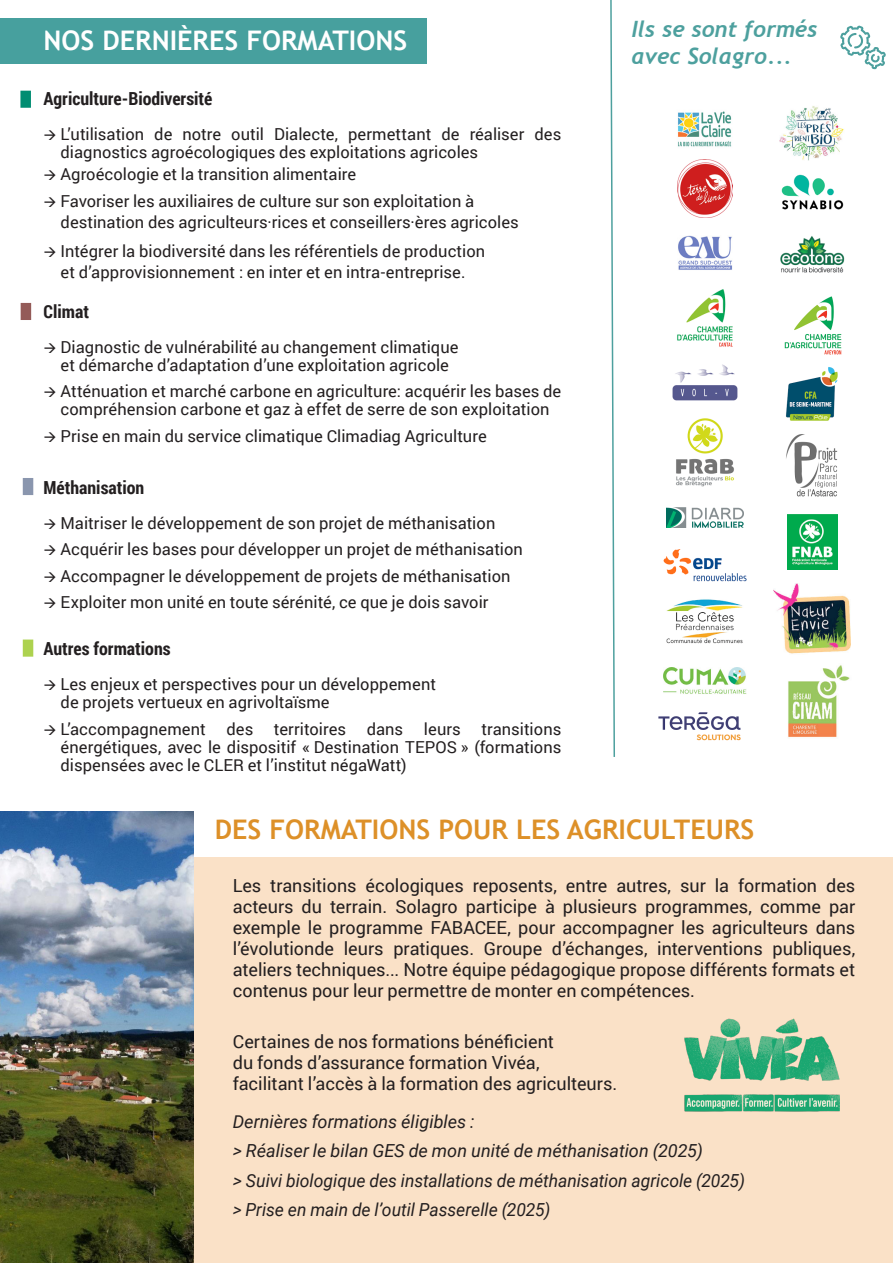
<style>
.page{position:relative;width:893px;height:1263px;background:#fff}
.page>*{position:absolute;margin:0;border:0;box-sizing:border-box;transform-origin:0 0}
.t1{font:700 27px "Trebuchet MS";color:#dd9028}
.t2{font:700 27px "Trebuchet MS";color:#fff}
.t3{font:italic 700 22.5px/27px "Trebuchet";color:#4da09e}
.t4{font:18px/21px "Roboto";color:#231f20;text-align:justify}
.t5{font:italic 18px/29.5px "Roboto";letter-spacing:-.005em;color:#231f20}
.t6{font:700 18px "Roboto Condensed";color:#231f20}
.t7{font:16.5px/18px "Roboto";letter-spacing:.005em;color:#231f20}
</style>
<div class="page">
<div style="left:0;top:18px;width:427px;height:45px;background:#47a09e"></div>
<div style="left:194px;top:857px;width:699px;height:406px;background:#fae1c7"></div>
<img style="left:0;top:811px;width:194px;height:452px">
<svg style="left:610px;top:0;width:5px;height:757px"></svg>
<img style="left:678px;top:111px;width:54px;height:36px">
<img style="left:779px;top:106px;width:65px;height:55px">
<img style="left:677px;top:159px;width:55px;height:58px">
<img style="left:781px;top:174px;width:63px;height:36px">
<img style="left:678px;top:236px;width:54px;height:34px">
<img style="left:780px;top:236px;width:65px;height:37px">
<img style="left:677px;top:289px;width:56px;height:58px">
<img style="left:784px;top:296px;width:58px;height:59px">
<img style="left:672px;top:364px;width:66px;height:37px">
<img style="left:786px;top:367px;width:52px;height:54px">
<img style="left:676px;top:418px;width:58px;height:69px">
<img style="left:786px;top:434px;width:52px;height:63px">
<img style="left:666px;top:508px;width:77px;height:19px">
<img style="left:788px;top:515px;width:49px;height:55px">
<img style="left:663px;top:549px;width:84px;height:33px">
<img style="left:773px;top:583px;width:78px;height:71px">
<img style="left:666px;top:599px;width:77px;height:45px">
<img style="left:658px;top:712px;width:83px;height:29px">
<img style="left:663px;top:668px;width:83px;height:26px">
<img style="left:788px;top:665px;width:62px;height:73px">
<svg style="left:840px;top:25px;width:46px;height:44px"></svg>
<div style="left:20px;top:91px;width:11px;height:17px;background:#008d72"></div>
<div style="left:21px;top:303px;width:10px;height:17px;background:#945b58"></div>
<div style="left:23px;top:478px;width:10px;height:17px;background:#8a96ae"></div>
<div style="left:23px;top:639px;width:10px;height:18px;background:#add24f"></div>
<img style="left:684px;top:1018px;width:155px;height:93px">
<h1 class="t2" style="left:44px;top:24px;width:365px">NOS DERNIÈRES FORMATIONS</h1>
<p class="t6" style="left:44px;top:86px;width:170px">Agriculture-Biodiversité</p>
<p class="t7" style="left:61px;top:125px;width:502px">L’utilisation de notre outil Dialecte, permettant de réaliser des diagnostics agroécologiques des exploitations agricoles</p>
<p class="t7" style="left:61px;top:161px;width:415px;line-height:26.5px">Agroécologie et la transition alimentaire<br>Favoriser les auxiliaires de culture sur son exploitation à</p>
<p class="t7" style="left:61px;top:207px;width:460px;line-height:29.5px">destination des agriculteurs·rices et conseillers·ères agricoles<br>Intégrer la biodiversité dans les référentiels de production</p>
<p class="t7" style="left:61px;top:263px;width:406px">et d’approvisionnement : en inter et en intra-entreprise.</p>
<p class="t6" style="left:44px;top:299px;width:47px">Climat</p>
<p class="t7" style="left:61px;top:337px;width:399px">Diagnostic de vulnérabilité au changement climatique et démarche d’adaptation d’une exploitation agricole</p>
<p class="t7" style="left:61px;top:382px;width:502px">Atténuation et marché carbone en agriculture: acquérir les bases de compréhension carbone et gaz à effet de serre de son exploitation</p>
<p class="t7" style="left:61px;top:426px;width:428px">Prise en main du service climatique Climadiag Agriculture</p>
<p class="t6" style="left:44px;top:475px;width:102px">Méthanisation</p>
<p class="t7" style="left:61px;top:509px;width:464px;line-height:26.5px">Maitriser le développement de son projet de méthanisation Acquérir les bases pour développer un projet de méthanisation Accompagner le développement de projets de méthanisation Exploiter mon unité en toute sérénité, ce que je dois savoir</p>
<p class="t6" style="left:44px;top:636px;width:128px">Autres formations</p>
<p class="t7" style="left:61px;top:675px;width:377px">Les enjeux et perspectives pour un développement de projets vertueux en agrivoltaïsme</p>
<p class="t7" style="left:61px;top:719px;width:147px">L’accompagnement</p>
<p class="t7" style="left:227px;top:719px;width:28px">des</p>
<p class="t7" style="left:274px;top:719px;width:74px">territoires</p>
<p class="t7" style="left:367px;top:719px;width:38px">dans</p>
<p class="t7" style="left:424px;top:719px;width:38px">leurs</p>
<p class="t7" style="left:61px;top:719px;width:502px;text-align:justify;text-indent:421px">transitions énergétiques, avec le dispositif « Destination TEPOS » (formations dispensées avec le CLER et l’institut négaWatt)</p>
<h2 class="t3" style="left:631px;top:16px;width:188px">Ils se sont formés avec Solagro...</h2>
<h1 class="t1" style="left:215px;top:813px;width:541px">DES FORMATIONS POUR LES AGRICULTEURS</h1>
<p class="t4" style="left:233px;top:875px;width:624px">Les transitions écologiques reposents, entre autres, sur la formation des acteurs du terrain. Solagro participe à plusieurs programmes, comme par exemple le programme FABACEE, pour accompagner les agriculteurs dans l’évolutionde leurs pratiques. Groupe d’échanges, interventions publiques, ateliers techniques... Notre équipe pédagogique propose différents formats et contenus pour leur permettre de monter en compétences.</p>
<p class="t4" style="left:233px;top:1030px;width:386px;text-align:left">Certaines de nos formations bénéficient<br>du fonds d’assurance formation Vivéa,<br>facilitant l’accès à la formation des agriculteurs.</p>
<p class="t5" style="left:233px;top:1106px;width:514px">Dernières formations éligibles :<br>&gt; Réaliser le bilan GES de mon unité de méthanisation (2025)<br>&gt; Suivi biologique des installations de méthanisation agricole (2025) &gt; Prise en main de l’outil Passerelle (2025)</p>
</div>
